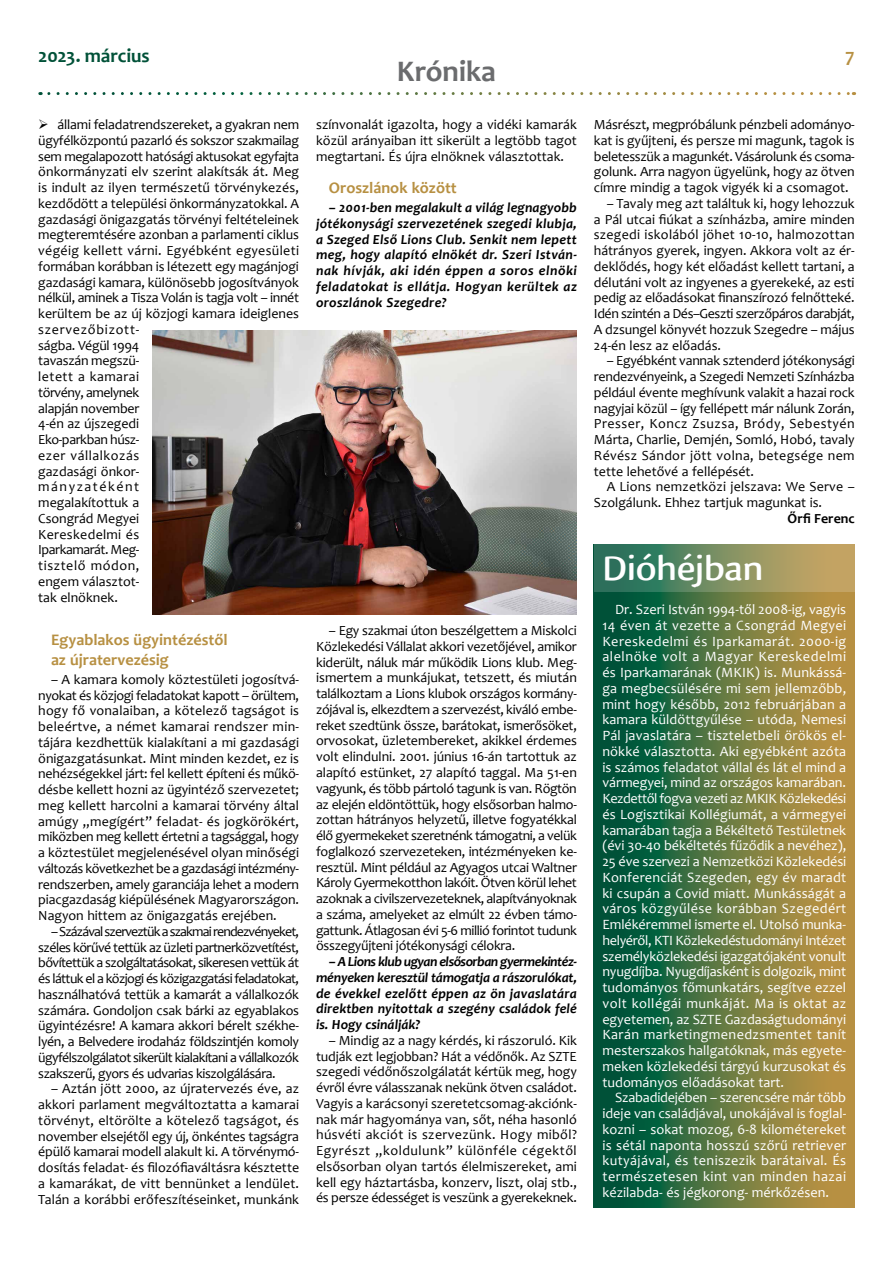
<style>
.page{position:relative;width:893px;height:1263px;background:#fff}
.page>*{position:absolute;margin:0;border:0;box-sizing:border-box;transform-origin:0 0}
.t1{font:500 36px "Qlassik";letter-spacing:-.01em;color:#fff;scale:1.3 1}
.t2{font:700 30px "Candara";letter-spacing:-.005em;color:#6b6c6e}
.t3{font:700 19.5px "Candara";letter-spacing:-.01em;color:#005138}
.t4{font:700 19.5px "Candara";color:#b79042}
.t5{font:700 16.2px/20px "Candara";color:#b79042}
.t6{font:14.25px/15.8px "Candara";color:#fff;text-align:justify}
.t7{font:13.95px/15.8px "Candara";color:#000;text-align:justify}
.t8{font:italic 700 13.95px/15.8px "Candara";letter-spacing:.015em;color:#000;text-align:justify}
.t9{font:700 13.95px "Candara";color:#000}
</style>
<div class="page">
<svg style="left:49px;top:92px;width:805px;height:3px"></svg>
<img style="left:152px;top:331px;width:425px;height:283px">
<svg style="left:594px;top:592px;width:261px;height:616px;background:#5c7540"></svg>
<svg style="left:594px;top:544px;width:261px;height:48px;background:#788d61"></svg>
<h3 class="t3" style="left:38px;top:43px;width:113px">2023. március</h3>
<h3 class="t4" style="left:846px;top:43px;width:11px">7</h3>
<h2 class="t2" style="left:397px;top:53px;width:101px">Krónika</h2>
<p class="t7" style="left:38px;top:117px;width:262px;text-align:left">➢ állami feladatrendszereket, a gyakran nem ügyfélközpontú pazarló és sokszor szakmailag sem megalapozott hatósági aktusokat egyfajta önkormányzati elv szerint alakítsák át. Meg is indult az ilyen természetű törvénykezés, kezdődött a települési önkormányzatokkal. A gazdasági önigazgatás törvényi feltételeinek megteremtésére azonban a parlamenti ciklus végéig kellett várni. Egyébként egyesületi formában korábban is létezett egy magánjogi gazdasági kamara, különösebb jogosítványok nélkül, aminek a Tisza Volán is tagja volt – innét kerültem be az új közjogi kamara ideiglenes szervezőbizott-<br>ságba. Végül 1994<br>tavaszán megszü-<br>letett a kamarai<br>törvény, amelynek<br>alapján november<br>4-én az újszegedi<br>Eko-parkban húsz-<br>ezer vállalkozás<br>gazdasági önkor-<br>mányzatéként<br>megalakítottuk a<br>Csongrád Megyei<br>Kereskedelmi és<br>Iparkamarát. Meg-<br>tisztelő módon,<br>engem választot-<br>tak elnöknek.</p>
<p class="t5" style="left:51px;top:630px;width:178px">Egyablakos ügyintézéstől az újratervezésig</p>
<p class="t7" style="left:38px;top:671px;width:262px;text-indent:13px">– A kamara komoly köztestületi jogosítvá&shy;nyokat és közjogi feladatokat kapott – örültem, hogy fő vonalaiban, a kötelező tagságot is beleértve, a német kamarai rendszer min&shy;tájára kezdhettük kialakítani a mi gazdasági önigazgatásunkat. Mint minden kezdet, ez is nehézségekkel járt: fel kellett építeni és műkö&shy;désbe kellett hozni az ügyintéző szervezetet; meg kellett harcolni a kamarai törvény által amúgy „megígért” feladat- és jogkörökért, miközben meg kellett értetni a tagsággal, hogy a köztestület megjelenésével olyan minőségi változás következhet be a gazdasági intézmény&shy;rendszerben, amely garanciája lehet a modern piacgazdaság kiépülésének Magyarországon.<br>Nagyon hittem az önigazgatás erejében.</p>
<p class="t7" style="left:38px;top:923px;width:262px;text-indent:13px">– Százával szerveztük a szakmai rendezvényeket, széles körűvé tettük az üzleti partnerközvetítést, bővítettük a szolgáltatásokat, sikeresen vettük át és láttuk el a közjogi és közigazgatási feladatokat, használhatóvá tettük a kamarát a vállalkozók számára. Gondoljon csak bárki az egyablakos ügyintézésre! A kamara akkori bérelt székhe&shy;lyén, a Belvedere irodaház földszintjén komoly ügyfélszolgálatot sikerült kialakítani a vállalkozók szakszerű, gyors és udvarias kiszolgálására.</p>
<p class="t7" style="left:38px;top:1081px;width:262px;text-indent:13px">– Aztán jött 2000, az újratervezés éve, az akkori parlament megváltoztatta a kamarai törvényt, eltörölte a kötelező tagságot, és november elsejétől egy új, önkéntes tagságra épülő kamarai modell alakult ki. A törvénymó&shy;dosítás feladat- és filozófiaváltásra késztette a kamarákat, de vitt bennünket a lendület.<br>Talán a korábbi erőfeszítéseinket, munkánk</p>
<p class="t7" style="left:316px;top:117px;width:262px">színvonalát igazolta, hogy a vidéki kamarák közül arányaiban itt sikerült a legtöbb tagot megtartani. És újra elnöknek választottak.</p>
<p class="t5" style="left:329px;top:178px;width:129px">Oroszlánok között</p>
<p class="t8" style="left:316px;top:200px;width:262px;text-indent:13px">– 2001-ben megalakult a világ legnagyobb jótékonysági szervezetének szegedi klubja, a Szeged Első Lions Club. Senkit nem lepett meg, hogy alapító elnökét dr. Szeri István&shy;nak hívják, aki idén éppen a soros elnöki feladatokat is ellátja. Hogyan kerültek az oroszlánok Szegedre?</p>
<p class="t7" style="left:316px;top:623px;width:262px;text-indent:13px">– Egy szakmai úton beszélgettem a Miskolci Közlekedési Vállalat akkori vezetőjével, amikor kiderült, náluk már működik Lions klub. Meg&shy;ismertem a munkájukat, tetszett, és miután találkoztam a Lions klubok országos kormány&shy;zójával is, elkezdtem a szervezést, kiváló embe&shy;reket szedtünk össze, barátokat, ismerősöket, orvosokat, üzletembereket, akikkel érdemes volt elindulni. 2001. június 16-án tartottuk az alapító estünket, 27 alapító taggal. Ma 51-en vagyunk, és több pártoló tagunk is van. Rögtön az elején eldöntöttük, hogy elsősorban halmo&shy;zottan hátrányos helyzetű, illetve fogyatékkal élő gyermekeket szeretnénk támogatni, a velük foglalkozó szervezeteken, intézményeken ke&shy;resztül. Mint például az Agyagos utcai Waltner Károly Gyermekotthon lakóit. Ötven körül lehet azoknak a civilszervezeteknek, alapítványoknak a száma, amelyeket az elmúlt 22 évben támo&shy;gattunk. Átlagosan évi 5-6 millió forintot tudunk összegyűjteni jótékonysági célokra.</p>
<p class="t8" style="left:316px;top:953px;width:262px;text-indent:13px">– A Lions klub ugyan elsősorban gyermekintéz&shy;ményeken keresztül támogatja a rászorulókat, de évekkel ezelőtt éppen az ön javaslatára direktben nyitottak a szegény családok felé is. Hogy csinálják?</p>
<p class="t7" style="left:316px;top:1032px;width:262px;text-indent:13px">– Mindig az a nagy kérdés, ki rászoruló. Kik tudják ezt legjobban? Hát a védőnők. Az SZTE szegedi védőnőszolgálatát kértük meg, hogy évről évre válasszanak nekünk ötven családot.<br>Vagyis a karácsonyi szeretetcsomag-akciónk&shy;nak már hagyománya van, sőt, néha hasonló húsvéti akciót is szervezünk. Hogy miből?<br>Egyrészt „koldulunk” különféle cégektől elsősorban olyan tartós élelmiszereket, ami kell egy háztartásba, konzerv, liszt, olaj stb., és persze édességet is veszünk a gyerekeknek.</p>
<p class="t7" style="left:594px;top:117px;width:262px">Másrészt, megpróbálunk pénzbeli adományo&shy;kat is gyűjteni, és persze mi magunk, tagok is beletesszük a magunkét. Vásárolunk és csoma&shy;golunk. Arra nagyon ügyelünk, hogy az ötven címre mindig a tagok vigyék ki a csomagot.</p>
<p class="t7" style="left:594px;top:195px;width:262px;text-indent:13px">– Tavaly meg azt találtuk ki, hogy lehozzuk a Pál utcai fiúkat a színházba, amire minden szegedi iskolából jöhet 10-10, halmozottan hátrányos gyerek, ingyen. Akkora volt az ér&shy;deklődés, hogy két előadást kellett tartani, a délutáni volt az ingyenes a gyerekeké, az esti pedig az előadásokat finanszírozó felnőtteké.<br>Idén szintén a Dés–Geszti szerzőpáros darabját, A dzsungel könyvét hozzuk Szegedre – május 24-én lesz az előadás.</p>
<p class="t7" style="left:594px;top:353px;width:262px;text-indent:13px">– Egyébként vannak sztenderd jótékonysági rendezvényeink, a Szegedi Nemzeti Színházba például évente meghívunk valakit a hazai rock nagyjai közül – így fellépett már nálunk Zorán, Presser, Koncz Zsuzsa, Bródy, Sebestyén Márta, Charlie, Demjén, Somló, Hobó, tavaly Révész Sándor jött volna, betegsége nem tette lehetővé a fellépését.</p>
<p class="t7" style="left:594px;top:479px;width:262px;text-indent:13px">A Lions nemzetközi jelszava: We Serve –<br>Szolgálunk. Ehhez tartjuk magunkat is.</p>
<p class="t9" style="left:788px;top:510px;width:69px">Őrfi Ferenc</p>
<h1 class="t1" style="left:602px;top:547px;width:125px">Dióhéjban</h1>
<p class="t6" style="left:602px;top:601px;width:245px;text-indent:13px">Dr. Szeri István 1994-től 2008-ig, vagyis 14 éven át vezette a Csongrád Megyei Kereskedelmi és Iparkamarát. 2000-ig alelnöke volt a Magyar Kereskedelmi és Iparkamarának (MKIK) is. Munkássá&shy;ga megbecsülésére mi sem jellemzőbb, mint hogy később, 2012 februárjában a kamara küldöttgyűlése – utóda, Nemesi Pál javaslatára – tiszteletbeli örökös el&shy;nökké választotta. Aki egyébként azóta is számos feladatot vállal és lát el mind a vármegyei, mind az országos kamarában.<br>Kezdettől fogva vezeti az MKIK Közlekedési és Logisztikai Kollégiumát, a vármegyei kamarában tagja a Békéltető Testületnek (évi 30-40 békéltetés fűződik a nevéhez), 25 éve szervezi a Nemzetközi Közlekedési Konferenciát Szegeden, egy év maradt ki csupán a Covid miatt. Munkásságát a város közgyűlése korábban Szegedért Emlékéremmel ismerte el. Utolsó munka&shy;helyéről, KTI Közlekedéstudományi Intézet személyközlekedési igazgatójaként vonult nyugdíjba. Nyugdíjasként is dolgozik, mint tudományos főmunkatárs, segítve ezzel volt kollégái munkáját. Ma is oktat az egyetemen, az SZTE Gazdaságtudományi Karán marketingmenedzsmentet tanít mesterszakos hallgatóknak, más egyete&shy;meken közlekedési tárgyú kurzusokat és tudományos előadásokat tart.</p>
<p class="t6" style="left:602px;top:1090px;width:245px;text-indent:13px">Szabadidejében – szerencsére már több ideje van családjával, unokájával is foglal&shy;kozni – sokat mozog, 6-8 kilométereket is sétál naponta hosszú szőrű retriever kutyájával, és teniszezik barátaival. És természetesen kint van minden hazai kézilabda- és jégkorong- mérkőzésen.</p>
</div>
